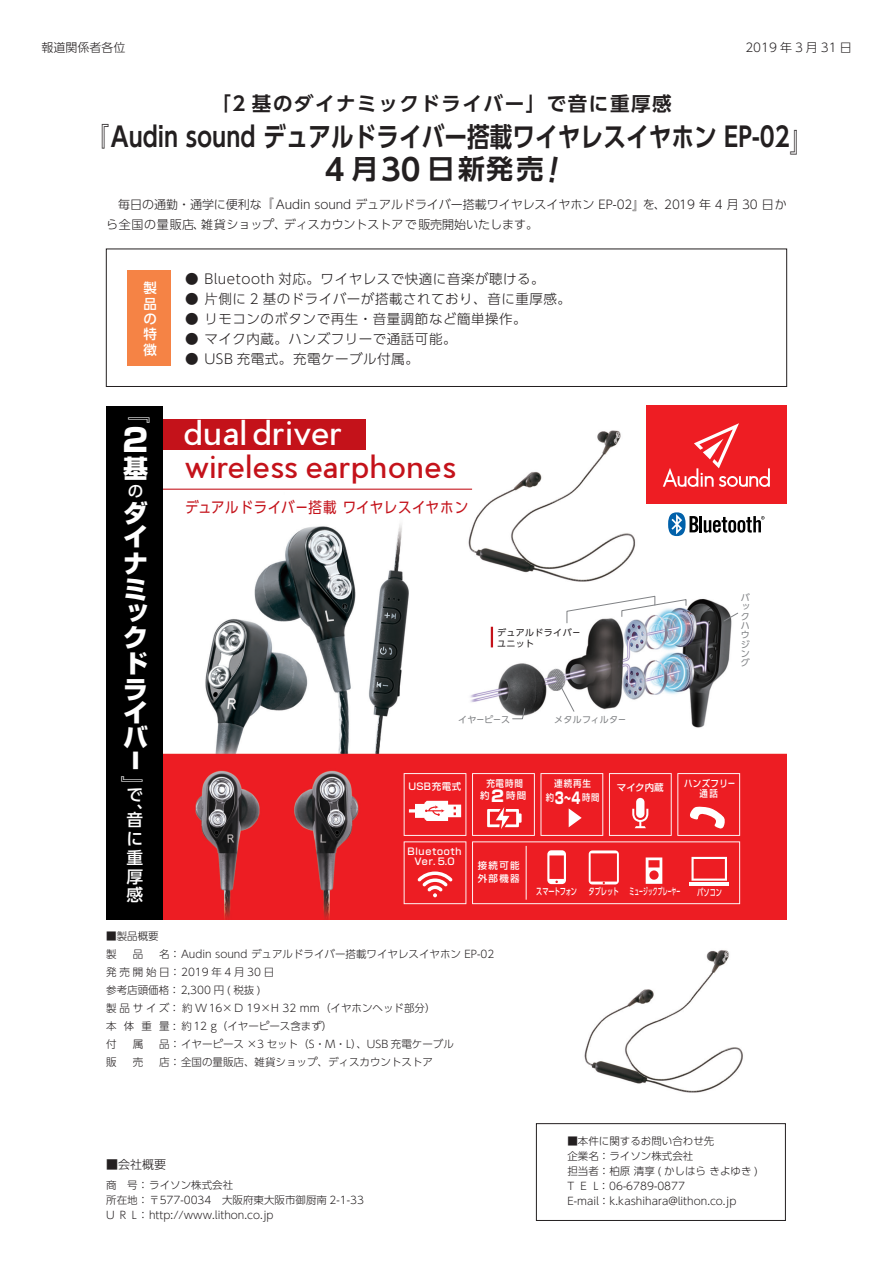
<style>
.page{position:relative;width:893px;height:1263px;background:#fff}
.page>*{position:absolute;margin:0;border:0;box-sizing:border-box;transform-origin:0 0}
.t1{font:32.25px "Pier Sans";letter-spacing:.04em;color:#fff}
.t2{font:800 31.65px "Shin Go Pro";color:#fff}
.t3{font:30.15px "Pier Sans";letter-spacing:.04em;color:#c4121a}
.t4{font:700 27px/32.1px "UD Shin Go Pro De";color:#231f20;scale:.84 1}
.t5{font:800 25.05px/25.2px "Shin Go Pro";color:#fff}
.t6{font:800 20.1px "Shin Go Pro";color:#fff;scale:1.25 1}
.t7{font:700 19.5px "UD Shin Go Pro De";letter-spacing:.08em;color:#231f20}
.t8{font:800 18.75px "Shin Go Pro";color:#fff;scale:1.25 1}
.t9{font:500 16.65px/18.8px "UD Shin Go Pro";color:#fff}
.t10{font:500 15.45px "UD Shin Go Pro";color:#fff}
.t11{font:15px "UD Shin Go Pro";letter-spacing:.04em;color:#c4121a;scale:.9 1}
.t12{font:300 13.5px "UD Shin Go Pro";letter-spacing:.04em;color:#231f20}
.t13{font:500 13.5px/15.5px "UD Shin Go Pro";color:#fff;text-align:justify}
.t14{font:300 12px/19.5px "UD Shin Go Pro";letter-spacing:-.005em;color:#231f20}
.t15{font:300 12px "UD Shin Go Pro";letter-spacing:.25em;color:#231f20}
.t16{font:300 10.5px/18px "UD Shin Go Pro";color:#231f20}
.t17{font:500 9.45px/10.2px "Shin Go Pro";letter-spacing:.08em;color:#fff;text-align:center}
.t18{font:500 9.45px "UD Shin Go Pro";color:#fff;scale:.65 1}
.t19{font:500 9.45px "Shin Go Pro";letter-spacing:.08em;color:#fff;scale:.89 1}
.t20{font:500 9.45px "Shin Go Pro";letter-spacing:.08em;color:#fff;scale:.9 1}
.t21{font:500 9.45px/12.6px "Shin Go Pro";letter-spacing:.14em;color:#fff}
.t22{font:500 9.45px "Shin Go Pro";letter-spacing:.08em;color:#fff;scale:.88 1}
.t23{font:9px/9.3px "UD Shin Go Pro";letter-spacing:.04em;color:#808285}
.t24{font:9px/11.2px "UD Shin Go Pro";letter-spacing:.04em;color:#231f20}
.s1{font-size:30px}
.s2{font-weight:800;font-size:15.75px}
</style>
<div class="page">
<img style="left:163px;top:419px;width:624px;height:500px">
<div style="left:106px;top:249px;width:681px;height:138px;border:1px solid #231f20"></div>
<div style="left:128px;top:270px;width:43px;height:95px;background:#f58345"></div>
<div style="left:536px;top:1123px;width:250px;height:98px;border:1px solid #231f20"></div>
<img style="left:584px;top:950px;width:159px;height:143px">
<div style="left:646px;top:406px;width:141px;height:98px;background:#ee1d23"></div>
<svg style="left:663px;top:423px;width:107px;height:64px"></svg>
<svg style="left:404px;top:773px;width:62px;height:131px;background:#ef4348"></svg>
<svg style="left:472px;top:773px;width:268px;height:131px;background:#ee3439"></svg>
<hr style="left:690px;top:882px;width:39px;height:3px;background:#fff">
<svg style="left:689px;top:516px;width:9px;height:16px"></svg>
<hr style="left:699px;top:516px;width:3px;height:16px;background:#000">
<div style="left:668px;top:512px;width:18px;height:24px;background:#0161aa;border-radius:50%"></div>
<svg style="left:704px;top:516px;width:61px;height:17px"></svg>
<svg style="left:671px;top:514px;width:11px;height:20px"></svg>
<hr style="left:163px;top:489px;width:309px;height:1px;background:#c4121a">
<svg style="left:559px;top:683px;width:16px;height:29px"></svg>
<svg style="left:723px;top:612px;width:16px;height:10px"></svg>
<svg style="left:512px;top:708px;width:13px;height:11px"></svg>
<hr style="left:491px;top:627px;width:2px;height:20px;background:#c4121a">
<svg style="left:566px;top:596px;width:121px;height:27px"></svg>
<div style="left:163px;top:420px;width:203px;height:30px;background:#c4121a"></div>
<div style="left:106px;top:406px;width:57px;height:513px;background:#000"></div>
<p class="t14" style="left:41px;top:37px;width:85px">報道関係者各位</p>
<h3 class="t7" style="left:212px;top:88px;width:462px">「2 基のダイナミックドライバー」で音に重厚感</h3>
<p class="t15" style="left:745px;top:38px;width:108px">2019年3月31日</p>
<h3 class="t4" style="left:325px;top:120px;width:582px;text-indent:-238px">『Audin sound デュアルドライバー搭載ワイヤレスイヤホン EP-02』<br><span class="s1">4</span> 月<span class="s1">30</span> 日新発売</h3>
<p class="t14" style="left:106px;top:194px;width:682px">　毎日の通勤・通学に便利な『 Audin sound デュアルドライバー搭載ワイヤレスイヤホン EP-02』を、2019 年 4 月 30 日から全国の量販店、雑貨ショップ、ディスカウントストアで販売開始いたします。</p>
<p class="t13" style="left:143px;top:280px;width:15px">製品の特徴</p>
<h3 class="t8" style="left:127px;top:399px;width:20px">『</h3>
<h2 class="t2" style="left:122px;top:415px;width:27px">2</h2>
<h3 class="t5" style="left:123px;top:453px;width:26px">基</h3>
<h3 class="t10" style="left:128px;top:478px;width:16px">の</h3>
<h3 class="t5" style="left:123px;top:499px;width:26px;line-height:23.1px">ダイ</h3>
<h3 class="t5" style="left:123px;top:548px;width:26px;text-align:justify">ナミックドラ</h3>
<h3 class="t5" style="left:123px;top:697px;width:26px;line-height:25.7px">イバ</h3>
<h3 class="t6" style="left:123px;top:744px;width:13px">ー</h3>
<h3 class="t8" style="left:144px;top:800px;width:21px;rotate:-180deg">『</h3>
<h3 class="t9" style="left:126px;top:786px;width:18px;line-height:17.1px">で、</h3>
<h3 class="t9" style="left:126px;top:810px;width:18px;text-align:justify">音に重厚感</h3>
<p class="t12" style="left:185px;top:268px;width:361px">● Bluetooth 対応。ワイヤレスで快適に音楽が聴ける。</p>
<p class="t12" style="left:185px;top:288px;width:387px">● 片側に 2 基のドライバーが搭載されており、音に重厚感。</p>
<p class="t12" style="left:185px;top:308px;width:343px">● リモコンのボタンで再生・音量調節など簡単操作。</p>
<p class="t12" style="left:185px;top:328px;width:273px">● マイク内蔵。ハンズフリーで通話可能。</p>
<p class="t12" style="left:185px;top:348px;width:235px">● USB 充電式。充電ケーブル付属。</p>
<h1 class="t1" style="left:184px;top:412px;width:159px">dual driver</h1>
<h3 class="t3" style="left:185px;top:447px;width:273px">wireless earphones</h3>
<h3 class="t11" style="left:185px;top:495px;width:316px">デュアルドライバー搭載ワイヤレスイヤホン</h3>
<p class="t24" style="left:497px;top:626px;width:84px">デュアルドライバーユニット</p>
<p class="t23" style="left:458px;top:714px;width:54px">イヤーピース</p>
<p class="t23" style="left:554px;top:714px;width:73px">メタルフィルター</p>
<p class="t23" style="left:741px;top:592px;width:11px">バックハウジング</p>
<p class="t17" style="left:409px;top:780px;width:54px">USB充電式</p>
<p class="t20" style="left:486px;top:775px;width:42px">充電時間</p>
<p class="t17" style="left:617px;top:781px;width:48px">マイク内蔵</p>
<p class="t19" style="left:684px;top:776px;width:58px">ハンズフリー</p>
<p class="t20" style="left:554px;top:776px;width:43px">連続再生</p>
<p class="t17" style="left:480px;top:789px;width:48px">約<span class="s2">2</span>時間</p>
<p class="t19" style="left:699px;top:786px;width:22px">通話</p>
<p class="t22" style="left:546px;top:789px;width:62px">約<span class="s2">3～4</span> 時間</p>
<p class="t17" style="left:407px;top:845px;width:56px">Bluetooth<br>Ver. 5.0</p>
<p class="t21" style="left:478px;top:858px;width:43px">接続可能外部機器</p>
<p class="t18" style="left:536px;top:884px;width:223px">スマートフォン タブレット ミュージックプレーヤー</p>
<p class="t18" style="left:697px;top:885px;width:40px">パソコン</p>
<p class="t16" style="left:106px;top:926px;width:390px">■製品概要<br>製　品　名： Audin sound デュアルドライバー搭載ワイヤレスイヤホン EP-02発売開始日： 2019年4月30日<br>参考店頭価格： 2,300 円 ( 税抜 )<br>製品サイズ：約 W16× D 19×H 32 mm（イヤホンヘッド部分）<br>本 体 重 量 : 約 12 g（イヤーピース含まず）<br>付　属　品： イヤーピース ×3 セット（S・M・L）、USB 充電ケーブル<br>販　売　店： 全国の量販店、雑貨ショップ、ディスカウントストア</p>
<p class="t14" style="left:106px;top:1154px;width:61px">■会社概要</p>
<p class="t16" style="left:106px;top:1177px;width:259px;line-height:15px">商　号： ライソン株式会社<br>所在地： 〒577-0034　大阪府東大阪市御厨南 2-1-33<br>U R L： http://www.lithon.co.jp</p>
<p class="t16" style="left:567px;top:1133px;width:192px;line-height:15px">■本件に関するお問い合わせ先<br>企業名：ライソン株式会社<br>担当者：柏原 清享 ( かしはら きよゆき )<br>T E L：06-6789-0877<br>E-mail：k.kashihara@lithon.co.jp</p>
</div>
